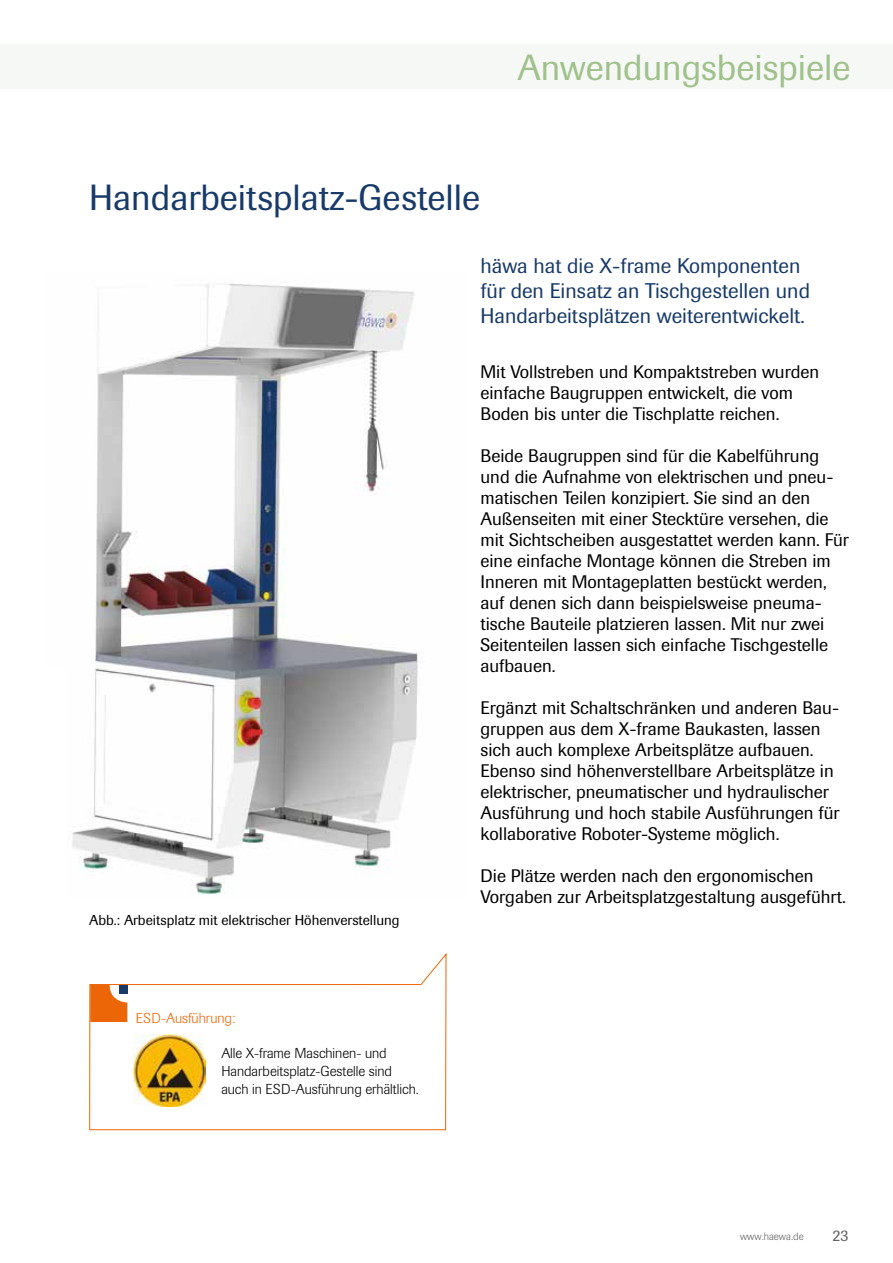
<style>
.page{position:relative;width:893px;height:1263px;background:#fff}
.page>*{position:absolute;margin:0;border:0;box-sizing:border-box;transform-origin:0 0}
.t1{font:36px "Imago";color:#183a68}
.t2{font:36px "Imago";color:#a0c18c}
.t3{font:21px/24.8px "Imago";color:#183a68}
.t4{font:18px/21px "Imago";color:#000}
.t5{font:15.9px "Imago";color:#646363}
.t6{font:300 14.25px/18px "Imago";color:#000}
.t7{font:14.25px "Imago";color:#000}
.t8{font:300 14.25px "Imago";color:#ec6608}
.t9{font:300 10.5px "Imago";color:#646363}
</style>
<div class="page">
<div style="left:0;top:45px;width:893px;height:44px;background:#f6f8f5"></div>
<img style="left:72px;top:283px;width:349px;height:611px">
<svg style="left:89px;top:953px;width:358px;height:177px"></svg>
<svg style="left:90px;top:985px;width:37px;height:37px"></svg>
<div style="left:119px;top:985px;width:8px;height:8px;background:#183a68"></div>
<img style="left:134px;top:1034px;width:72px;height:72px">
<h1 class="t2" style="left:517px;top:47px;width:335px">Anwendungsbeispiele</h1>
<h1 class="t1" style="left:89px;top:176px;width:392px">Handarbeitsplatz-Gestelle</h1>
<p class="t3" style="left:480px;top:253px;width:331px">häwa hat die X-frame Komponenten für den Einsatz an Tischgestellen und<br>Handarbeitsplätzen weiterentwickelt.</p>
<p class="t7" style="left:89px;top:912px;width:312px">Abb.: Arbeitsplatz mit elektrischer Höhenverstellung</p>
<p class="t8" style="left:136px;top:1010px;width:101px">ESD-Ausführung:</p>
<p class="t6" style="left:221px;top:1044px;width:199px">Alle X-frame Maschinen- und<br>Handarbeitsplatz-Gestelle sind auch in ESD-Ausführung erhältlich.</p>
<p class="t4" style="left:480px;top:361px;width:340px">Mit Vollstreben und Kompaktstreben wurden einfache Baugruppen entwickelt, die vom<br>Boden bis unter die Tischplatte reichen.</p>
<p class="t4" style="left:480px;top:445px;width:370px">Beide Baugruppen sind für die Kabelführung und die Aufnahme von elektrischen und pneu&shy;matischen Teilen konzipiert. Sie sind an den Außenseiten mit einer Stecktüre versehen, die mit Sichtscheiben ausgestattet werden kann. Für eine einfache Montage können die Streben im Inneren mit Montageplatten bestückt werden, auf denen sich dann beispielsweise pneuma&shy;tische Bauteile platzieren lassen. Mit nur zwei Seitenteilen lassen sich einfache Tischgestelle aufbauen.</p>
<p class="t4" style="left:480px;top:697px;width:360px">Ergänzt mit Schaltschränken und anderen Bau&shy;gruppen aus dem X-frame Baukasten, lassen sich auch komplexe Arbeitsplätze aufbauen.<br>Ebenso sind höhenverstellbare Arbeitsplätze in elektrischer, pneumatischer und hydraulischer Ausführung und hoch stabile Ausführungen für kollaborative Roboter-Systeme möglich.</p>
<p class="t4" style="left:480px;top:865px;width:367px">Die Plätze werden nach den ergonomischen<br>Vorgaben zur Arbeitsplatzgestaltung ausgeführt.</p>
<p class="t9" style="left:740px;top:1230px;width:65px">www.haewa.de</p>
<p class="t5" style="left:832px;top:1226px;width:17px">23</p>
</div>
